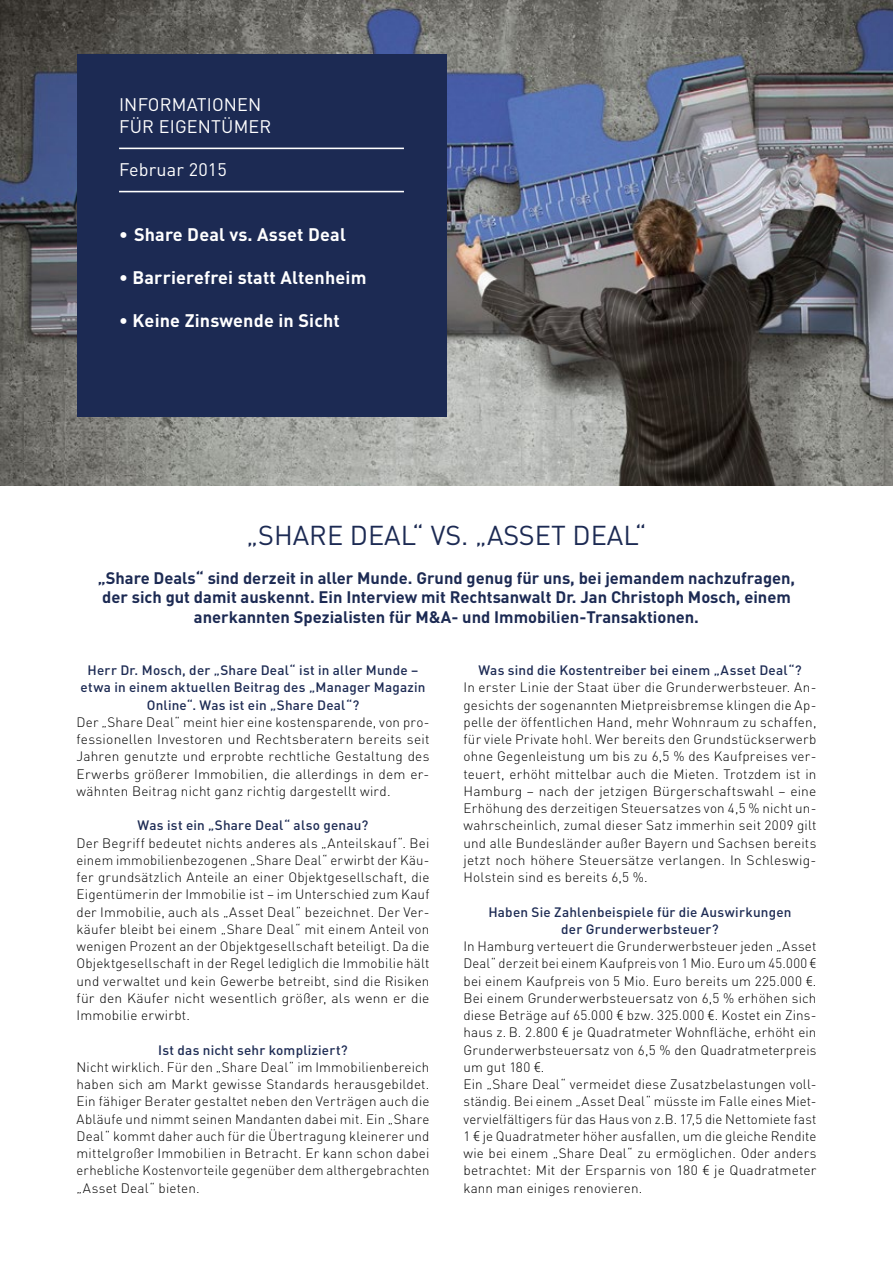
<style>
.page{position:relative;width:893px;height:1263px;background:#fff}
.page>*{position:absolute;margin:0;border:0;box-sizing:border-box;transform-origin:0 0}
.t1{font:27px "DIN";color:#1c2a53}
.t2{font:700 18px "DIN";letter-spacing:.01em;color:#fff}
.t3{font:18px/21.6px "DIN";letter-spacing:.01em;color:#fff}
.t4{font:700 16.5px/19.5px "DIN";color:#1c2a53;text-align:center}
.t5{font:300 13.5px/17.2px "DIN";letter-spacing:.01em;color:#000;text-align:justify}
.t6{font:500 13.5px/17.2px "DIN";letter-spacing:.015em;color:#1c2a53;text-align:center}
.s1{font-family:"Roboto"}
</style>
<div class="page">
<img style="left:0;top:0;width:893px;height:485px">
<div style="left:77px;top:54px;width:369px;height:362px;background:#1c2a53"></div>
<hr style="left:119px;top:148px;width:285px;height:1px;background:#fff">
<hr style="left:119px;top:191px;width:285px;height:1px;background:#fff">
<h2 class="t3" style="left:119px;top:94px;width:154px">INFORMATIONEN<br>FÜR EIGENTÜMER</h2>
<h2 class="t3" style="left:119px;top:158px;width:109px">Februar 2015</h2>
<h2 class="t2" style="left:119px;top:222px;width:228px">• Share Deal vs. Asset Deal</h2>
<h2 class="t2" style="left:119px;top:266px;width:249px">• Barrierefrei statt Altenheim</h2>
<h2 class="t2" style="left:119px;top:309px;width:222px">• Keine Zinswende in Sicht</h2>
<h1 class="t1" style="left:246px;top:519px;width:402px">„SHARE DEAL“ VS. „ASSET DEAL“</h1>
<p class="t4" style="left:98px;top:567px;width:699px">„Share Deals“ sind derzeit in aller Munde. Grund genug für uns, bei jemandem nachzufragen, der sich gut damit auskennt. Ein Interview mit Rechtsanwalt Dr. Jan Christoph Mosch, einem anerkannten Spezialisten für M&amp;A- und Immobilien-Transaktionen.</p>
<p class="t6" style="left:81px;top:661px;width:346px">Herr Dr. Mosch, der „Share Deal“ ist in aller Munde – etwa in einem aktuellen Beitrag des „Manager Magazin<br>Online“. Was ist ein „Share Deal“?</p>
<p class="t5" style="left:77px;top:713px;width:354px">Der „Share Deal“ meint hier eine kostensparende, von pro&shy;fessionellen Investoren und Rechtsberatern bereits seit Jahren genutzte und erprobte rechtliche Gestaltung des Erwerbs größerer Immobilien, die allerdings in dem er&shy;wähnten Beitrag nicht ganz richtig dargestellt wird.</p>
<p class="t6" style="left:138px;top:816px;width:232px">Was ist ein „Share Deal“ also genau?</p>
<p class="t5" style="left:77px;top:834px;width:354px">Der Begriff bedeutet nichts anderes als „Anteilskauf“. Bei einem immobilienbezogenen „Share Deal“ erwirbt der Käu&shy;fer grundsätzlich Anteile an einer Objektgesellschaft, die Eigentümerin der Immobilie ist – im Unterschied zum Kauf der Immobilie, auch als „Asset Deal“ bezeichnet. Der Ver&shy;käufer bleibt bei einem „Share Deal“ mit einem Anteil von wenigen Prozent an der Objektgesellschaft beteiligt. Da die Objektgesellschaft in der Regel lediglich die Immobilie hält und verwaltet und kein Gewerbe betreibt, sind die Risiken für den Käufer nicht wesentlich größer, als wenn er die Immobilie erwirbt.</p>
<p class="t6" style="left:158px;top:1041px;width:191px">Ist das nicht sehr kompliziert?</p>
<p class="t5" style="left:77px;top:1058px;width:354px">Nicht wirklich. Für den „Share Deal“ im Immobilienbereich haben sich am Markt gewisse Standards herausgebildet.<br>Ein fähiger Berater gestaltet neben den Verträgen auch die Abläufe und nimmt seinen Mandanten dabei mit. Ein „Share Deal“ kommt daher auch für die Übertragung kleinerer und mittelgroßer Immobilien in Betracht. Er kann schon dabei erhebliche Kostenvorteile gegenüber dem althergebrachten „Asset Deal“ bieten.</p>
<p class="t6" style="left:478px;top:661px;width:325px">Was sind die Kostentreiber bei einem „Asset Deal“?</p>
<p class="t5" style="left:463px;top:679px;width:354px">In erster Linie der Staat über die Grunderwerbsteuer. An&shy;gesichts der sogenannten Mietpreisbremse klingen die Ap&shy;pelle der öffentlichen Hand, mehr Wohnraum zu schaffen, für viele Private hohl. Wer bereits den Grundstückserwerb ohne Gegenleistung um bis zu 6,5 % des Kaufpreises ver&shy;teuert, erhöht mittelbar auch die Mieten. Trotzdem ist in Hamburg – nach der jetzigen Bürgerschaftswahl – eine Erhöhung des derzeitigen Steuersatzes von 4,5 % nicht un&shy;wahrscheinlich, zumal dieser Satz immerhin seit 2009 gilt und alle Bundesländer außer Bayern und Sachsen bereits jetzt noch höhere Steuersätze verlangen. In Schleswig-Holstein sind es bereits 6,5 %.</p>
<p class="t6" style="left:488px;top:903px;width:305px">Haben Sie Zahlenbeispiele für die Auswirkungen der Grunderwerbsteuer?</p>
<p class="t5" style="left:463px;top:937px;width:354px;text-align:left">In Hamburg verteuert die Grunderwerbsteuer jeden „Asset Deal“ derzeit bei einem Kaufpreis von 1 Mio. Euro um 45.000 <span class="s1">€ </span>bei einem Kaufpreis von 5 Mio. Euro bereits um 225.000 <span class="s1">€</span>.<br>Bei einem Grunderwerbsteuersatz von 6,5 % erhöhen sich diese Beträge auf 65.000 <span class="s1">€</span> bzw. 325.000 <span class="s1">€</span>. Kostet ein Zins&shy;haus z. B. 2.800 <span class="s1">€</span> je Quadratmeter Wohnfläche, erhöht ein Grunderwerbsteuersatz von 6,5 % den Quadratmeterpreis um gut 180 <span class="s1">€</span>.<br>Ein „Share Deal“ vermeidet diese Zusatzbelastungen voll&shy;ständig. Bei einem „Asset Deal“ müsste im Falle eines Miet&shy;vervielfältigers für das Haus von z.B. 17,5 die Nettomiete fast 1 <span class="s1">€</span> je Quadratmeter höher ausfallen, um die gleiche Rendite wie bei einem „Share Deal“ zu ermöglichen. Oder anders betrachtet: Mit der Ersparnis von 180 <span class="s1">€</span> je Quadratmeter kann man einiges renovieren.</p>
</div>
